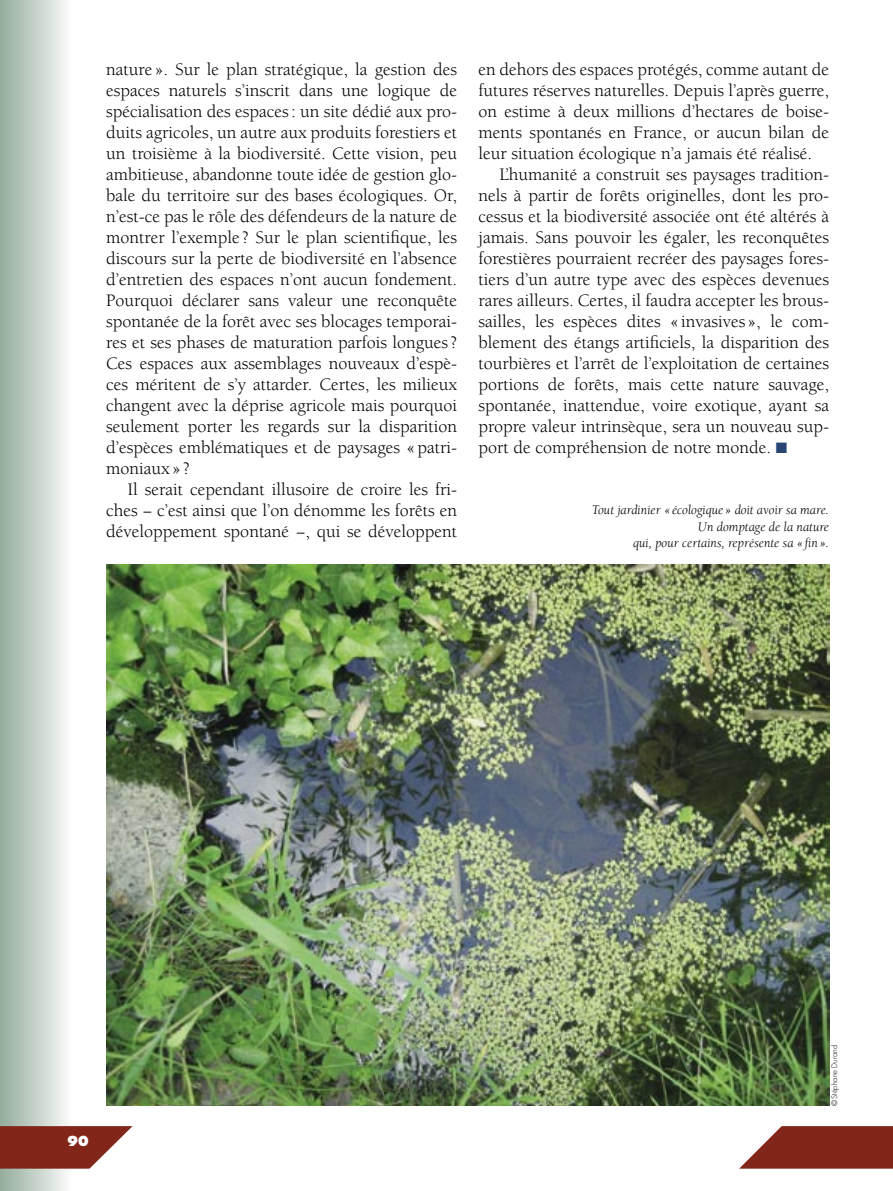
<style>
.page{position:relative;width:893px;height:1191px;background:#fff}
.page>*{position:absolute;margin:0;border:0;box-sizing:border-box;transform-origin:0 0}
.t1{font:18px/21px "Berkeley";color:#000;text-align:justify}
.t2{font:italic 13.5px/16.5px "Berkeley";color:#000;text-align:right}
.t3{font:800 13.5px "Futura";color:#fff}
.t4{font:300 7.5px "Futura";color:#000}
.s1{color:#284574}
</style>
<div class="page">
<div style="left:0;top:0;width:72px;height:1191px;background:linear-gradient(to right,#92ab9b,#fafbf9)"></div>
<svg style="left:0;top:1126px;width:133px;height:42px"></svg>
<svg style="left:740px;top:1126px;width:153px;height:42px;background:#934338"></svg>
<img style="left:106px;top:564px;width:723px;height:542px">
<p class="t1" style="left:106px;top:59px;width:352px">nature ». Sur le plan stratégique, la gestion des espaces naturels s’inscrit dans une logique de spécialisation des espaces : un site dédié aux pro&shy;duits agricoles, un autre aux produits forestiers et un troisième à la biodiversité. Cette vision, peu ambitieuse, abandonne toute idée de gestion glo&shy;bale du territoire sur des bases écologiques. Or, n’est-ce pas le rôle des défendeurs de la nature de montrer l’exemple ? Sur le plan scientifique, les discours sur la perte de biodiversité en l’absence d’entretien des espaces n’ont aucun fondement.<br>Pourquoi déclarer sans valeur une reconquête spontanée de la forêt avec ses blocages temporai&shy;res et ses phases de maturation parfois longues ?<br>Ces espaces aux assemblages nouveaux d’espè&shy;ces méritent de s’y attarder. Certes, les milieux changent avec la déprise agricole mais pourquoi seulement porter les regards sur la disparition d’espèces emblématiques et de paysages « patri&shy;moniaux » ?</p>
<p class="t1" style="left:106px;top:479px;width:352px;text-indent:21px">Il serait cependant illusoire de croire les fri&shy;ches − c’est ainsi que l’on dénomme les forêts en développement spontané −, qui se développent</p>
<p class="t1" style="left:478px;top:59px;width:352px">en dehors des espaces protégés, comme autant de</p>
<p class="t1" style="left:478px;top:80px;width:352px">futures réserves naturelles. Depuis l’après guerre,</p>
<p class="t1" style="left:478px;top:101px;width:352px">on estime à deux millions d’hectares de boise-</p>
<p class="t1" style="left:478px;top:122px;width:352px">ments spontanés en France, or aucun bilan de</p>
<p class="t1" style="left:478px;top:143px;width:335px">leur situation écologique n’a jamais été réalisé.</p>
<p class="t1" style="left:500px;top:164px;width:331px">L’humanité a construit ses paysages tradition-</p>
<p class="t1" style="left:478px;top:185px;width:352px">nels à partir de forêts originelles, dont les pro-</p>
<p class="t1" style="left:478px;top:206px;width:352px">cessus et la biodiversité associée ont été altérés à</p>
<p class="t1" style="left:478px;top:227px;width:352px">jamais. Sans pouvoir les égaler, les reconquêtes</p>
<p class="t1" style="left:478px;top:248px;width:352px">forestières pourraient recréer des paysages fores-</p>
<p class="t1" style="left:478px;top:269px;width:352px">tiers d’un autre type avec des espèces devenues</p>
<p class="t1" style="left:478px;top:290px;width:352px">rares ailleurs. Certes, il faudra accepter les brous-</p>
<p class="t1" style="left:478px;top:311px;width:352px">sailles, les espèces dites « invasives », le com-</p>
<p class="t1" style="left:478px;top:332px;width:352px">blement des étangs artificiels, la disparition des</p>
<p class="t1" style="left:478px;top:353px;width:352px">tourbières et l’arrêt de l’exploitation de certaines</p>
<p class="t1" style="left:478px;top:374px;width:352px">portions de forêts, mais cette nature sauvage,</p>
<p class="t1" style="left:478px;top:395px;width:352px">spontanée, inattendue, voire exotique, ayant sa</p>
<p class="t1" style="left:478px;top:416px;width:352px">propre valeur intrinsèque, sera un nouveau sup-</p>
<p class="t1" style="left:478px;top:437px;width:310px">port de compréhension de notre monde. <span class="s1">■</span></p>
<p class="t2" style="left:592px;top:502px;width:239px">Tout jardinier « écologique » doit avoir sa mare.<br>Un domptage de la nature<br>qui, pour certains, représente sa « fin ».</p>
<p class="t3" style="left:67px;top:1133px;width:23px">90</p>
<p class="t4" style="left:830px;top:1106px;width:62px;rotate:-90deg">© Stéphane Durand</p>
</div>
